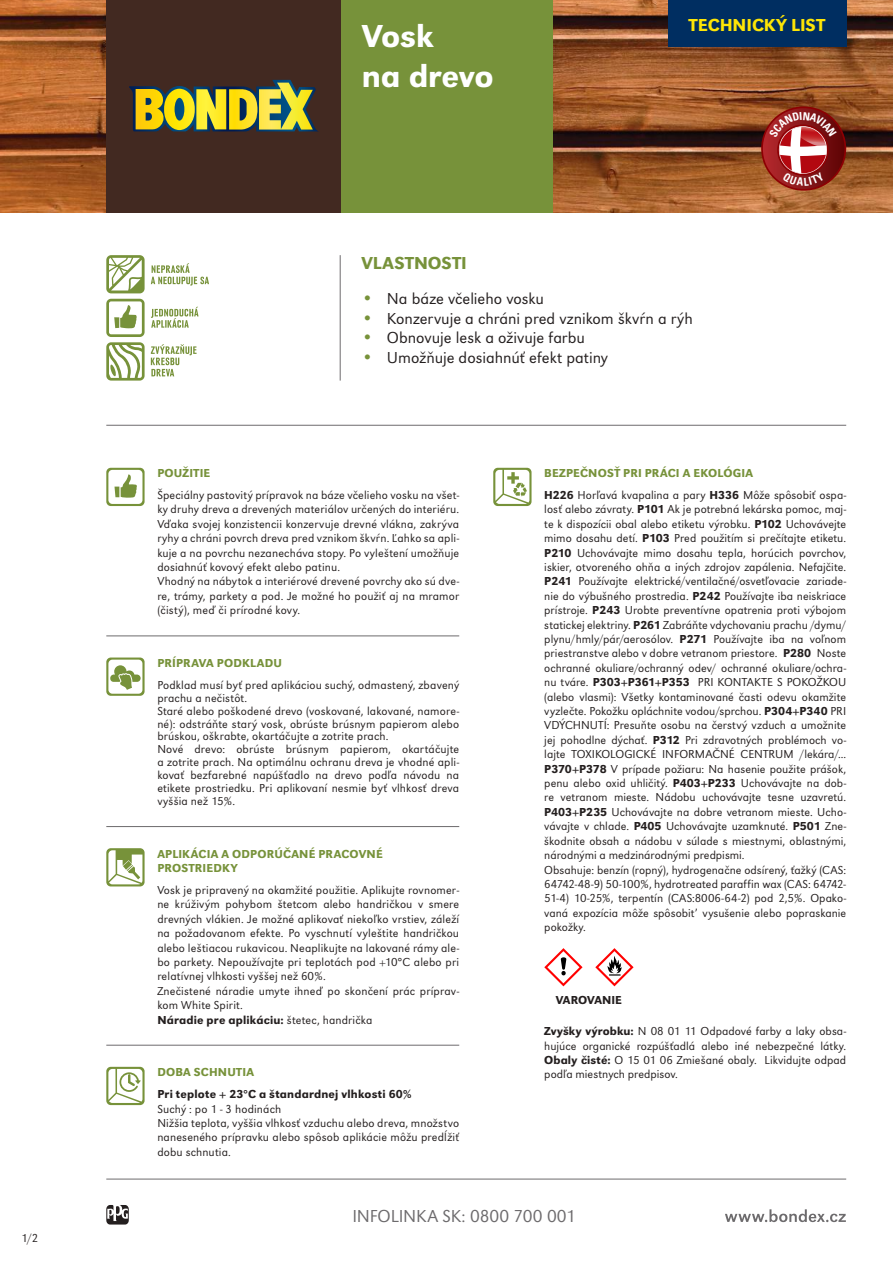
<style>
.page{position:relative;width:893px;height:1263px;background:#fff}
.page>*{position:absolute;margin:0;border:0;box-sizing:border-box;transform-origin:0 0}
.t1{font:500 33px/39.6px "URW Grotesk TCE";letter-spacing:-.005em;color:#fff}
.t2{font:300 18px "URW Grotesk TCE";letter-spacing:-.005em;color:#6d6b6d}
.t3{font:500 18px "URW Grotesk TCE";color:#fde506}
.t4{font:500 18px "URW Grotesk TCE";letter-spacing:.015em;color:#77923a}
.t5{font:300 16.5px "URW Grotesk TCE";color:#241f1f}
.t6{font:300 12px/14.4px "URW Grotesk TCE";letter-spacing:.005em;color:#241f1f}
.t7{font:500 12px/14.4px "URW Grotesk TCE";letter-spacing:.015em;color:#77923a}
.t8{font:500 12px "URW Grotesk TCE";letter-spacing:.015em;color:#241f1f}
.t9{font:500 12px "URW Grotesk TCE";letter-spacing:-.005em;color:#241f1f}
.s1{font-weight:500;font-size:18px;color:#77923a}
.s2{font-weight:500}
</style>
<div class="page">
<img style="left:0;top:0;width:893px;height:213px">
<div style="left:341px;top:0;width:212px;height:213px;background:#77923a"></div>
<div style="left:106px;top:0;width:235px;height:213px;background:#422921"></div>
<svg style="left:129px;top:80px;width:189px;height:51px"></svg>
<div style="left:668px;top:0;width:178px;height:47px;background:#002e61"></div>
<hr style="left:340px;top:255px;width:1px;height:126px;background:#6d6b6d">
<svg style="left:106px;top:1205px;width:23px;height:19px"></svg>
<svg style="left:725px;top:1209px;width:121px;height:13px"></svg>
<hr style="left:106px;top:1179px;width:740px;height:1px;background:#6d6b6d">
<hr style="left:106px;top:635px;width:353px;height:1px;background:#6d6b6d">
<hr style="left:106px;top:826px;width:353px;height:1px;background:#6d6b6d">
<svg style="left:106px;top:848px;width:39px;height:38px"></svg>
<hr style="left:106px;top:1045px;width:353px;height:1px;background:#6d6b6d">
<svg style="left:106px;top:1067px;width:39px;height:38px"></svg>
<svg style="left:106px;top:468px;width:39px;height:38px"></svg>
<svg style="left:493px;top:468px;width:38px;height:38px"></svg>
<hr style="left:106px;top:425px;width:740px;height:1px;background:#6d6b6d">
<svg style="left:106px;top:255px;width:39px;height:38px"></svg>
<svg style="left:106px;top:299px;width:39px;height:82px"></svg>
<svg style="left:106px;top:657px;width:39px;height:39px"></svg>
<svg style="left:151px;top:307px;width:48px;height:21px"></svg>
<svg style="left:151px;top:344px;width:46px;height:32px"></svg>
<svg style="left:151px;top:263px;width:58px;height:23px"></svg>
<svg style="left:595px;top:948px;width:39px;height:38px"></svg>
<svg style="left:544px;top:948px;width:39px;height:38px"></svg>
<svg style="left:761px;top:106px;width:85px;height:85px;background:#a23f37"></svg>
<p class="t6" style="left:21px;top:1231px;width:19px">1/2</p>
<h1 class="t1" style="left:362px;top:16px;width:133px">Vosk<br>na drevo</h1>
<h2 class="t3" style="left:689px;top:14px;width:138px">TECHNICKÝ LIST</h2>
<p class="t7" style="left:157px;top:466px;width:55px">POUŽITIE</p>
<h2 class="t4" style="left:361px;top:253px;width:107px">VLASTNOSTI</h2>
<h3 class="t5" style="left:361px;top:289px;width:184px"><span class="s1">•</span> Na báze včelieho vosku</h3>
<h3 class="t5" style="left:361px;top:309px;width:333px"><span class="s1">•</span> Konzervuje a chráni pred vznikom škvŕn a rýh</h3>
<h3 class="t5" style="left:361px;top:328px;width:225px"><span class="s1">•</span> Obnovuje lesk a oživuje farbu</h3>
<h3 class="t5" style="left:361px;top:348px;width:248px"><span class="s1">•</span> Umožňuje dosiahnúť efekt patiny</h3>
<p class="t7" style="left:544px;top:466px;width:210px">BEZPEČNOSŤ PRI PRÁCI A EKOLÓGIA</p>
<p class="t6" style="left:157px;top:488px;width:303px">Špeciálny pastovitý prípravok na báze včelieho vosku na všet&shy;ky druhy dreva a drevených materiálov určených do interiéru.<br>Vďaka svojej konzistencii konzervuje drevné vlákna, zakrýva ryhy a chráni povrch dreva pred vznikom škvŕn. Ľahko sa apli&shy;kuje a na povrchu nezanecháva stopy. Po vyleštení umožňuje dosiahnúť kovový efekt alebo patinu.<br>Vhodný na nábytok a interiérové drevené povrchy ako sú dve&shy;re, trámy, parkety a pod. Je možné ho použiť aj na mramor (čistý), meď či prírodné kovy.</p>
<p class="t7" style="left:157px;top:656px;width:126px">PRÍPRAVA PODKLADU</p>
<p class="t6" style="left:157px;top:678px;width:303px;line-height:12.9px">Podklad musí byť pred aplikáciou suchý, odmastený, zbavený prachu a nečistôt.<br>Staré alebo poškodené drevo (voskované, lakované, namore&shy;né): odstráňte starý vosk, obrúste brúsnym papierom alebo brúskou, oškrabte, okartáčujte a zotrite prach.<br>Nové drevo: obrúste brúsnym papierom, okartáčujte a zotrite prach. Na optimálnu ochranu dreva je vhodné apli&shy;kovať bezfarebné napúšťadlo na drevo podľa návodu na etikete prostriedku. Pri aplikovaní nesmie byť vlhkosť dreva vyššia než 15%.</p>
<p class="t7" style="left:157px;top:846px;width:227px">APLIKÁCIA A ODPORÚČANÉ PRACOVNÉ<br>PROSTRIEDKY</p>
<p class="t6" style="left:157px;top:883px;width:303px">Vosk je pripravený na okamžité použitie. Aplikujte rovnomer&shy;ne krúživým pohybom štetcom alebo handričkou v smere drevných vlákien. Je možné aplikovať niekoľko vrstiev, záleží na požadovanom efekte. Po vyschnutí vyleštite handričkou alebo leštiacou rukavicou. Neaplikujte na lakované rámy ale&shy;bo parkety. Nepoužívajte pri teplotách pod +10°C alebo pri relatívnej vlhkosti vyššej než 60%.<br>Znečistené náradie umyte ihneď po skončení prác príprav&shy;kom White Spirit.<br><span class="s2">Náradie pre aplikáciu:</span> štetec, handrička</p>
<p class="t7" style="left:157px;top:1065px;width:98px">DOBA SCHNUTIA</p>
<p class="t8" style="left:157px;top:1087px;width:256px">Pri teplote + 23°C a štandardnej vlhkosti 60%</p>
<p class="t6" style="left:157px;top:1101px;width:303px">Suchý : po 1 - 3 hodinách<br>Nižšia teplota, vyššia vlhkosť vzduchu alebo dreva, množstvo naneseného prípravku alebo spôsob aplikácie môžu predĺžiť dobu schnutia.</p>
<p class="t6" style="left:544px;top:488px;width:303px"><span class="s2">H226</span> Horľavá kvapalina a pary <span class="s2">H336</span> Môže spôsobiť ospa&shy;losť alebo závraty. <span class="s2">P101</span> Ak je potrebná lekárska pomoc, maj&shy;te k dispozícii obal alebo etiketu výrobku. <span class="s2">P102</span> Uchovávejte mimo dosahu detí. <span class="s2">P103</span> Pred použitím si prečítajte etiketu.<br><span class="s2">P210</span> Uchovávajte mimo dosahu tepla, horúcich povrchov, iskier, otvoreného ohňa a iných zdrojov zapálenia. Nefajčite.<br><span class="s2">P241</span> Používajte elektrické/ventilačné/osvetľovacie zariade&shy;nie do výbušného prostredia. <span class="s2">P242</span> Používajte iba neiskriace prístroje. <span class="s2">P243</span> Urobte preventívne opatrenia proti výbojom statickej elektriny. <span class="s2">P261</span> Zabráňte vdychovaniu prachu /dymu/ plynu/hmly/pár/aerosólov. <span class="s2">P271</span> Používajte iba na voľnom priestranstve alebo v dobre vetranom priestore. <span class="s2">P280</span> Noste ochranné okuliare/ochranný odev/ ochranné okuliare/ochra&shy;nu tváre. <span class="s2">P303+P361+P353</span> PRI KONTAKTE S POKOŽKOU (alebo vlasmi): Všetky kontaminované časti odevu okamžite vyzlečte. Pokožku opláchnite vodou/sprchou. <span class="s2">P304+P340</span> PRI VDÝCHNUTÍ: Presuňte osobu na čerstvý vzduch a umožnite jej pohodlne dýchať. <span class="s2">P312</span> Pri zdravotných problémoch vo&shy;lajte TOXIKOLOGICKÉ INFORMAČNÉ CENTRUM /lekára/...<br><span class="s2">P370+P378</span> V prípade požiaru: Na hasenie použite prášok, penu alebo oxid uhličitý. <span class="s2">P403+P233</span> Uchovávajte na dob&shy;re vetranom mieste. Nádobu uchovávajte tesne uzavretú.<br><span class="s2">P403+P235</span> Uchovávajte na dobre vetranom mieste. Ucho&shy;vávajte v chlade. <span class="s2">P405</span> Uchovávajte uzamknuté. <span class="s2">P501</span> Zne&shy;škodnite obsah a nádobu v súlade s miestnymi, oblastnými, národnými a medzinárodnými predpismi.<br>Obsahuje: benzín (ropný), hydrogenačne odsírený, ťažký (CAS:<br>64742-48-9) 50-100%, hydrotreated paraffin wax (CAS: 64742- 51-4) 10-25%, terpentín (CAS:8006-64-2) pod 2,5%. Opako&shy;vaná expozícia môže spôsobit’ vysušenie alebo popraskanie pokožky.</p>
<p class="t9" style="left:556px;top:993px;width:68px">VAROVANIE</p>
<p class="t6" style="left:544px;top:1024px;width:303px;text-align:justify"><span class="s2">Zvyšky výrobku:</span> N 08 01 11 Odpadové farby a laky obsa&shy;hujúce organické rozpúšťadlá alebo iné nebezpečné látky.<br><span class="s2">Obaly čisté:</span> O 15 01 06 Zmiešané obaly. Likvidujte odpad podľa miestnych predpisov.</p>
<h2 class="t2" style="left:352px;top:1206px;width:225px">INFOLINKA SK: 0800 700 001</h2>
</div>
